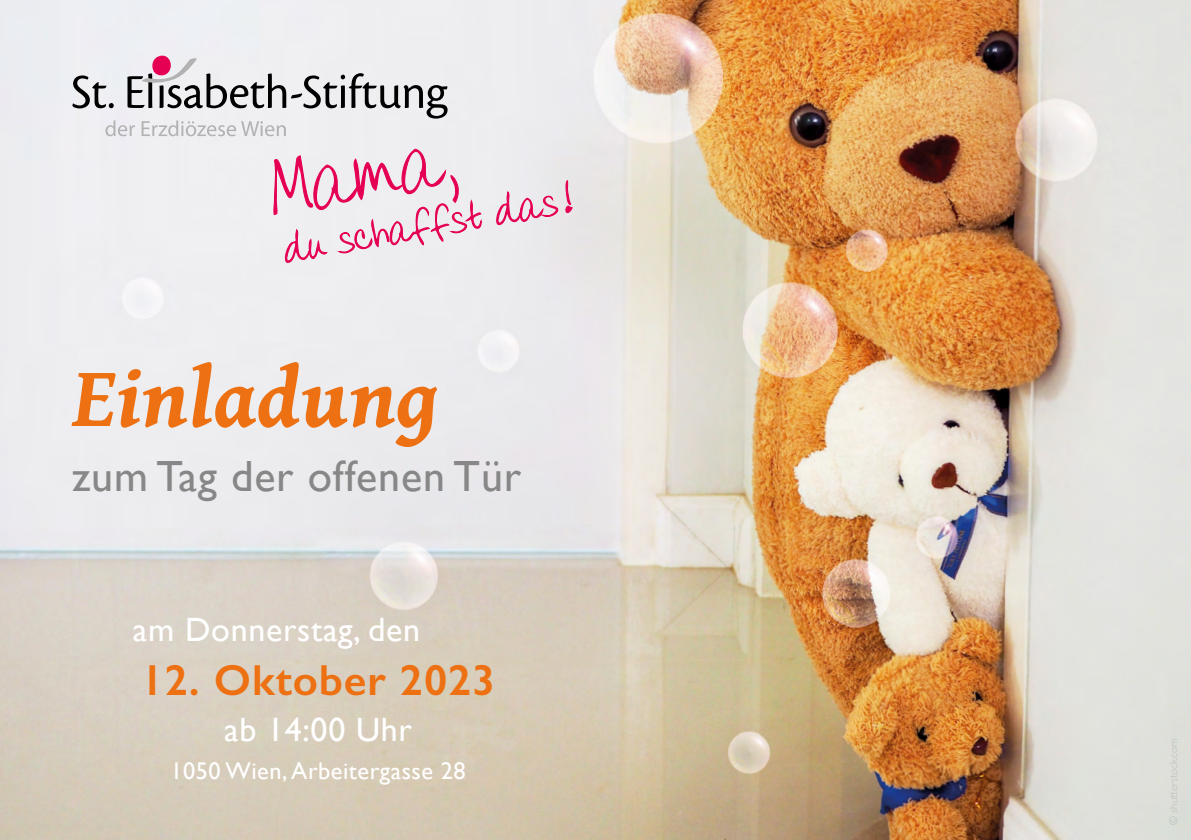
<style>
.page{position:relative;width:1191px;height:840px;background:#fff}
.page>*{position:absolute;margin:0;border:0;box-sizing:border-box;transform-origin:0 0}
.t1{font:italic 700 86px "Gentium Book Basic";letter-spacing:.01em;color:#ed7013}
.t2{font:43.6px "Gill Sans";letter-spacing:.02em;color:#878787}
.t3{font:600 43.6px "Gill Sans";letter-spacing:.02em;color:#ed7013}
.t4{font:33.6px "Gill Sans";letter-spacing:.02em;color:#fff}
.t5{font:24.2px "Gill Sans";letter-spacing:.02em;color:#fff}
</style>
<div class="page">
<img style="left:0;top:0;width:1191px;height:839px">
<svg style="left:72px;top:57px;width:375px;height:79px"></svg>
<div style="left:284px;top:97px;width:289px;height:176px;background:#eeedf0"></div>
<svg style="left:273px;top:148px;width:299px;height:114px;background:#eccfdc"></svg>
<h1 class="t1" style="left:72px;top:332px;width:367px">Einladung</h1>
<p class="t2" style="left:72px;top:450px;width:451px">zum Tag der offenen Tür</p>
<p class="t4" style="left:133px;top:609px;width:289px">am Donnerstag, den</p>
<p class="t3" style="left:141px;top:653px;width:356px">12. Oktober 2023</p>
<p class="t4" style="left:224px;top:709px;width:189px">ab 14:00 Uhr</p>
<p class="t5" style="left:170px;top:755px;width:297px">1050 Wien, Arbeitergasse 28</p>
</div>
